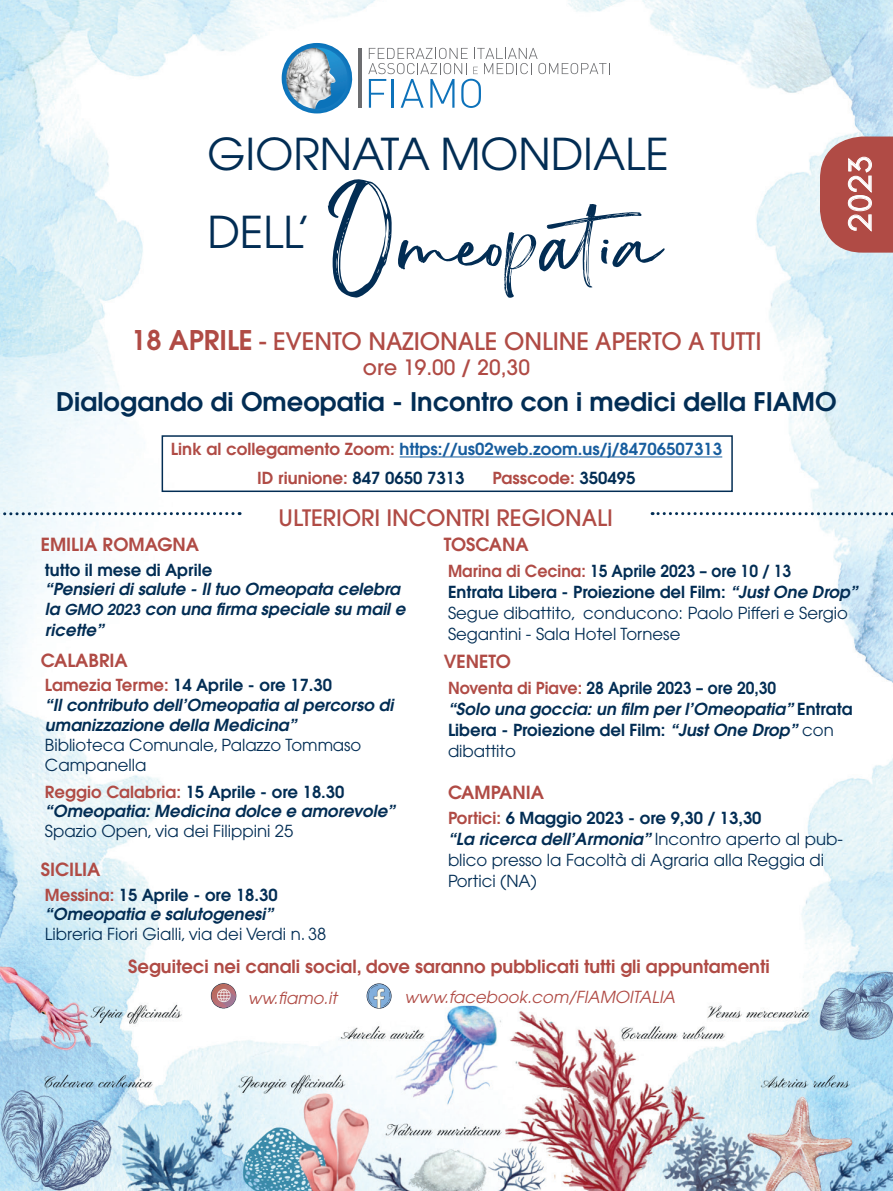
<style>
.page{position:relative;width:893px;height:1191px;background:#fff}
.page>*{position:absolute;margin:0;border:0;box-sizing:border-box;transform-origin:0 0}
.t1{font:79.2px "Sisterhood Personal Use";color:#022d54;scale:1.22 1}
.t2{font:43.65px/77.1px "Avant Garde Gothic T";color:#022d54}
.t3{font:33px "Glacial Indifference";color:#fff}
.t4{font:600 25.5px "Avant Garde";color:#022d54}
.t5{font:500 24px "Avant Garde";color:#b04b45}
.t6{font:500 22.5px "Avant Garde";color:#b04b45}
.t7{font:500 21px "Avant Garde";color:#b04b45}
.t8{font:600 18px "Avant Garde";color:#b04b45}
.t9{font:16.5px/21px "Avant Garde";color:#022d54}
.t10{font:italic 600 16.5px/19.8px "Avant Garde";color:#022d54}
.t11{font:600 16.5px/21px "Avant Garde";color:#022d54;scale:.94 1}
.t12{font:600 16.5px/28.5px "Avant Garde";color:#175d9e}
.t13{font:italic 16.5px "Avant Garde";color:#b04b45}
.t14{font:600 16.5px "Avant Garde";color:#022d54}
.t15{font:600 16.5px "Avant Garde";color:#b04b45}
.s1{font-weight:600;font-size:27px}
.s2{color:#b04b45}
.s3{color:#022d54}
.s4{font-size:15px}
.s5{font-style:normal;color:#b04b45}
.s6{font-style:normal}
.s7{font-weight:600;color:#b04b45}
.s8{font-weight:600}
.s9{font-weight:600;font-style:italic}
.s10{font-style:italic}
.s11{font-weight:400}
</style>
<div class="page">
<img style="left:0;top:0;width:893px;height:1191px">
<hr style="left:400px;top:456px;width:322px;height:1px;background:#175d9e">
<svg style="left:820px;top:136px;width:73px;height:117px;background:#b9635f"></svg>
<svg style="left:0;top:512px;width:233px;height:3px"></svg>
<svg style="left:652px;top:512px;width:241px;height:3px"></svg>
<img style="left:364px;top:983px;width:28px;height:26px">
<img style="left:210px;top:983px;width:28px;height:26px">
<svg style="left:368px;top:48px;width:242px;height:60px"></svg>
<hr style="left:358px;top:48px;width:4px;height:60px;background:#6c6d70">
<svg style="left:282px;top:43px;width:73px;height:70px"></svg>
<div style="left:162px;top:435px;width:571px;height:57px;border:2px solid #022d54"></div>
<h2 class="t2" style="left:207px;top:116px;width:463px">GIORNATA MONDIALE<br>DELL'</h2>
<h1 class="t1" style="left:333px;top:225px;width:270px">Omeopatia</h1>
<h3 class="t3" style="left:842px;top:233px;width:78px;rotate:-90deg">2023</h3>
<h3 class="t5" style="left:131px;top:327px;width:631px"><span class="s1">18 APRILE</span> - EVENTO NAZIONALE ONLINE APERTO A TUTTI</h3>
<p class="t7" style="left:363px;top:355px;width:169px">ore 19.00 / 20,30</p>
<h3 class="t4" style="left:56px;top:385px;width:782px">Dialogando di Omeopatia - Incontro con i medici della FIAMO</h3>
<p class="t12" style="left:257px;top:435px;width:466px;text-indent:-87px"><span class="s2">Link al collegamento Zoom:</span> https://us02web.zoom.us/j/84706507313<br><span class="s2">ID riunione:</span> <span class="s3">847 0650 7313</span></p>
<p class="t15" style="left:493px;top:467px;width:144px">Passcode: <span class="s3">350495</span></p>
<h3 class="t6" style="left:279px;top:503px;width:336px">ULTERIORI INCONTRI REGIONALI</h3>
<p class="t8" style="left:41px;top:533px;width:160px">EMILIA ROMAGNA</p>
<p class="t14" style="left:45px;top:558px;width:169px">tutto il mese di Aprile</p>
<p class="t10" style="left:45px;top:579px;width:362px;line-height:20.4px">“Pensieri di salute - Il tuo Omeopata celebra la <span class="s4">GMO 2023</span> con una firma speciale su mail e ricette”</p>
<p class="t8" style="left:41px;top:648px;width:89px">CALABRIA</p>
<p class="t10" style="left:45px;top:675px;width:350px"><span class="s5">Lamezia Terme:</span> <span class="s6">14 Aprile - ore 17.30<br></span>“Il contributo dell’Omeopatia al percorso di umanizzazione della Medicina”</p>
<p class="t9" style="left:45px;top:735px;width:318px;line-height:19.8px">Biblioteca Comunale, Palazzo Tommaso<br>Campanella</p>
<p class="t10" style="left:45px;top:781px;width:352px"><span class="s5">Reggio Calabria:</span> <span class="s6">15 Aprile - ore 18.30 </span>“Omeopatia: Medicina dolce e amorevole”</p>
<p class="t9" style="left:45px;top:820px;width:250px">Spazio Open, via dei Filippini 25</p>
<p class="t8" style="left:41px;top:858px;width:61px">SICILIA</p>
<p class="t10" style="left:45px;top:884px;width:234px"><span class="s5">Messina:</span> <span class="s6">15 Aprile - ore 18.30 </span>“Omeopatia e salutogenesi”</p>
<p class="t9" style="left:45px;top:923px;width:283px">Libreria Fiori Gialli, via dei Verdi n. 38</p>
<p class="t8" style="left:444px;top:533px;width:87px">TOSCANA</p>
<p class="t9" style="left:448px;top:560px;width:411px"><span class="s7">Marina di Cecina:</span> <span class="s8">15 Aprile 2023 – ore 10 / 13<br>Entrata Libera - Proiezione del Film:</span> <span class="s9">“Just One Drop” </span>Segue dibattito, conducono: Paolo Pifferi e Sergio Segantini - Sala Hotel Tornese</p>
<p class="t8" style="left:444px;top:650px;width:69px">VENETO</p>
<p class="t11" style="left:448px;top:677px;width:432px"><span class="s2">Noventa di Piave:</span> 28 Aprile 2023 – ore 20,30<br><span class="s10">“Solo una goccia: un film per l’Omeopatia”</span> Entrata Libera - Proiezione del Film: <span class="s10">“Just One Drop”</span> <span class="s11">con dibattito</span></p>
<p class="t8" style="left:448px;top:780px;width:98px">CAMPANIA</p>
<p class="t9" style="left:448px;top:808px;width:396px"><span class="s7">Portici:</span> <span class="s8">6 Maggio 2023 - ore 9,30 / 13,30<br></span><span class="s9">“La ricerca dell’Armonia”</span> Incontro aperto al pub&shy;blico presso la Facoltà di Agraria alla Reggia di Portici (NA)</p>
<p class="t8" style="left:128px;top:954px;width:643px">Seguiteci nei canali social, dove saranno pubblicati tutti gli appuntamenti</p>
<p class="t13" style="left:248px;top:988px;width:91px">ww.fiamo.it</p>
<p class="t13" style="left:405px;top:987px;width:272px">www.facebook.com/FIAMOITALIA</p>
</div>
